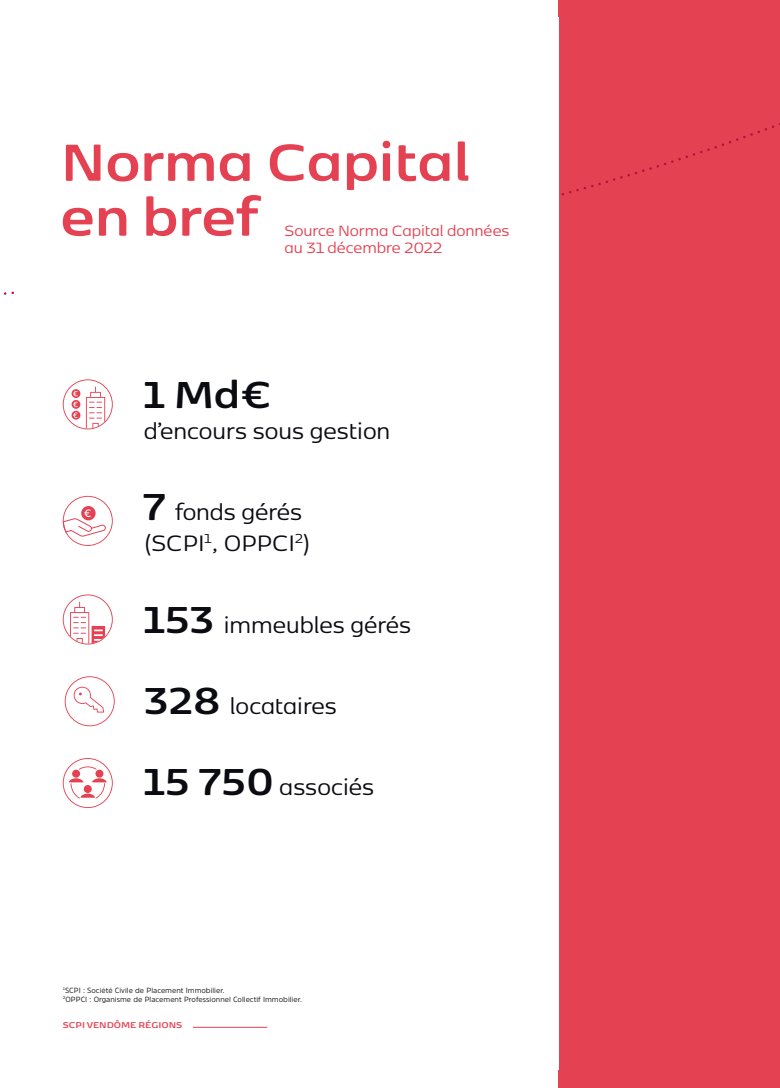
<style>
.page{position:relative;width:780px;height:1088px;background:#fff}
.page>*{position:absolute;margin:0;border:0;box-sizing:border-box;transform-origin:0 0}
.t1{font:700 61.25px "Kobenhavn Sans";letter-spacing:-.005em;color:#e44253}
.t2{font:700 44.25px "Kobenhavn Sans";color:#0b0b12}
.t3{font:26.25px/31.2px "Kobenhavn Sans";color:#0b0b12}
.t4{font:17.5px/17.5px "Kobenhavn Sans";color:#e44253}
.t5{font:700 10px "Kobenhavn Sans";color:#e44253}
.t6{font:7.5px "Amsi Pro";color:#231f20}
.s1{font-weight:700;font-size:44.25px}
</style>
<div class="page">
<div style="left:558px;top:0;width:222px;height:1088px;background:#e44253"></div>
<svg style="left:63px;top:379px;width:50px;height:50px"></svg>
<svg style="left:63px;top:758px;width:50px;height:50px"></svg>
<svg style="left:63px;top:594px;width:50px;height:50px"></svg>
<svg style="left:65px;top:676px;width:50px;height:50px"></svg>
<svg style="left:62px;top:496px;width:51px;height:50px"></svg>
<hr style="left:193px;top:1027px;width:74px;height:1px;background:#e44253">
<p class="t1" style="left:60px;top:117px;width:411px">Norma Capital</p>
<p class="t1" style="left:60px;top:172px;width:198px">en bref</p>
<p class="t4" style="left:284px;top:221px;width:226px">Source Norma Capital données au 31 décembre 2022</p>
<p class="t2" style="left:144px;top:362px;width:129px">1 Md€</p>
<p class="t3" style="left:144px;top:414px;width:248px">d’encours sous gestion</p>
<p class="t3" style="left:144px;top:495px;width:168px"><span class="s1">7</span> fonds gérés (SCPI<sup>1</sup>, OPPCI<sup>2</sup>)</p>
<p class="t3" style="left:144px;top:608px;width:269px"><span class="s1">153</span> immeubles gérés</p>
<p class="t3" style="left:144px;top:689px;width:194px"><span class="s1">328</span> locataires</p>
<p class="t3" style="left:144px;top:770px;width:232px"><span class="s1">15 750</span> associés</p>
<p class="t6" style="left:63px;top:985px;width:163px"><sup>1</sup>SCPI : Société Civile de Placement Immobilier.</p>
<p class="t6" style="left:63px;top:994px;width:240px"><sup>2</sup>OPPCI : Organisme de Placement Professionnel Collectif Immobilier.</p>
<p class="t5" style="left:63px;top:1018px;width:121px">SCPI VENDÔME RÉGIONS</p>
</div>
